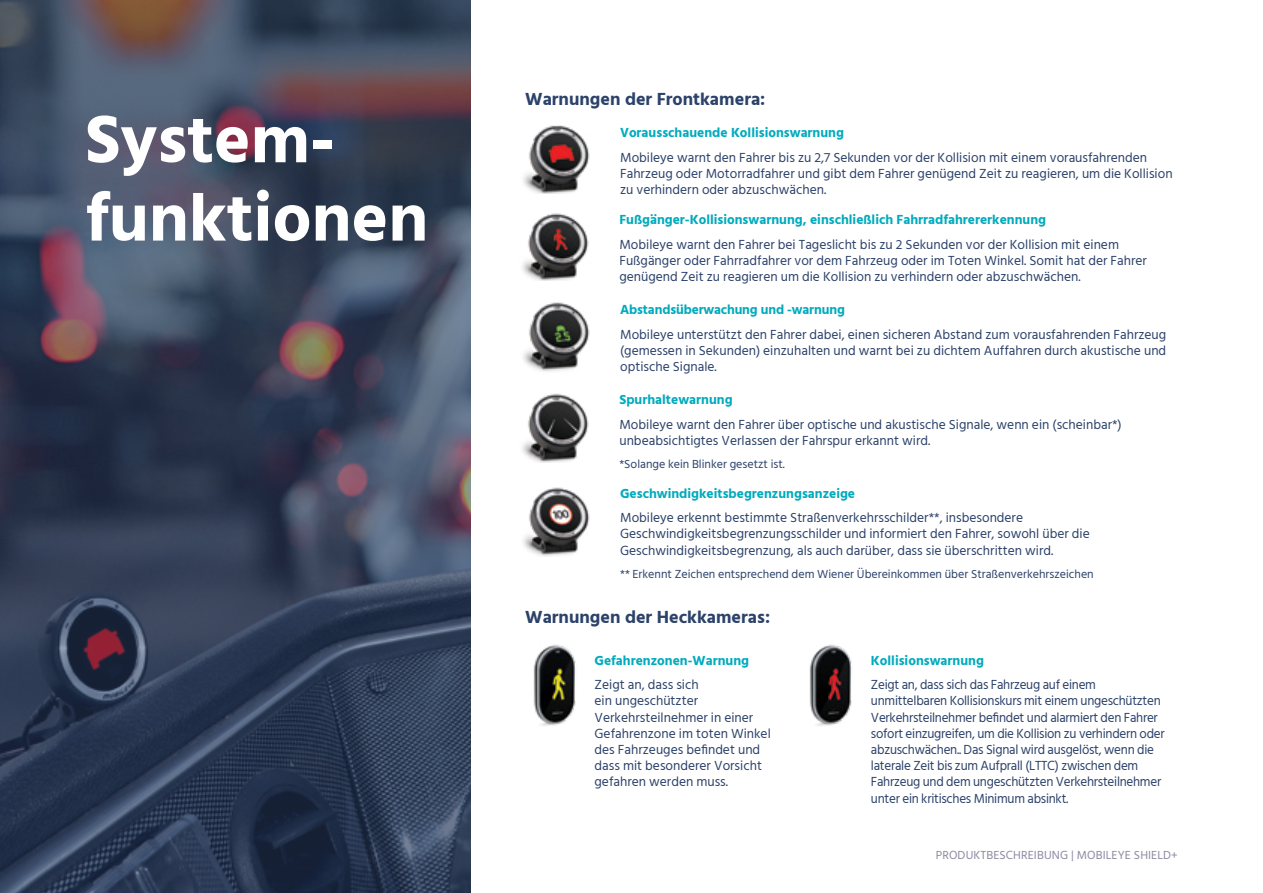
<style>
.page{position:relative;width:1263px;height:893px;background:#fff}
.page>*{position:absolute;margin:0;border:0;box-sizing:border-box;transform-origin:0 0}
.t1{font:700 69px/78.3px "Hind Siliguri";color:#fff}
.t2{font:700 18px "Hind Siliguri";color:#2c426a}
.t3{font:13.5px/16.2px "Hind Siliguri";color:#2c426a}
.t4{font:13.5px/16.2px "Hind Siliguri";letter-spacing:-.02em;color:#2c426a}
.t5{font:700 13.5px "Hind Siliguri";color:#00abbd}
.t6{font:12px "Hind Siliguri";color:#2c426a}
.t7{font:12px "Hind Siliguri";letter-spacing:.01em;color:#8b88a0}
</style>
<div class="page">
<svg style="left:0;top:0;width:471px;height:893px;background:#3b4359"></svg>
<img style="left:523px;top:125px;width:67px;height:69px">
<img style="left:522px;top:213px;width:67px;height:67px">
<img style="left:523px;top:487px;width:67px;height:69px">
<img style="left:533px;top:644px;width:43px;height:82px">
<img style="left:809px;top:644px;width:43px;height:82px">
<img style="left:523px;top:302px;width:67px;height:70px">
<img style="left:522px;top:393px;width:67px;height:70px">
<h1 class="t1" style="left:85px;top:102px;width:345px">System&shy;funktionen</h1>
<h2 class="t2" style="left:525px;top:85px;width:242px">Warnungen der Frontkamera:</h2>
<p class="t5" style="left:620px;top:122px;width:225px">Vorausschauende Kollisionswarnung</p>
<p class="t3" style="left:620px;top:150px;width:554px">Mobileye warnt den Fahrer bis zu 2,7 Sekunden vor der Kollision mit einem vorausfahrenden<br>Fahrzeug oder Motorradfahrer und gibt dem Fahrer genügend Zeit zu reagieren, um die Kollision zu verhindern oder abzuschwächen.</p>
<p class="t5" style="left:619px;top:209px;width:428px">Fußgänger-Kollisionswarnung, einschließlich Fahrradfahrererkennung</p>
<p class="t3" style="left:619px;top:237px;width:529px">Mobileye warnt den Fahrer bei Tageslicht bis zu 2 Sekunden vor der Kollision mit einem<br>Fußgänger oder Fahrradfahrer vor dem Fahrzeug oder im Toten Winkel. Somit hat der Fahrer genügend Zeit zu reagieren um die Kollision zu verhindern oder abzuschwächen.</p>
<p class="t5" style="left:620px;top:299px;width:226px">Abstandsüberwachung und -warnung</p>
<p class="t3" style="left:620px;top:327px;width:548px;text-align:justify">Mobileye unterstützt den Fahrer dabei, einen sicheren Abstand zum vorausfahrenden Fahrzeug (gemessen in Sekunden) einzuhalten und warnt bei zu dichtem Auffahren durch akustische und optische Signale.</p>
<p class="t5" style="left:619px;top:389px;width:115px">Spurhaltewarnung</p>
<p class="t3" style="left:619px;top:417px;width:504px">Mobileye warnt den Fahrer über optische und akustische Signale, wenn ein (scheinbar*) unbeabsichtigtes Verlassen der Fahrspur erkannt wird.</p>
<p class="t6" style="left:619px;top:455px;width:167px">*Solange kein Blinker gesetzt ist.</p>
<p class="t5" style="left:620px;top:482px;width:237px">Geschwindigkeitsbegrenzungsanzeige</p>
<p class="t3" style="left:620px;top:511px;width:471px">Mobileye erkennt bestimmte Straßenverkehrsschilder**, insbesondere<br>Geschwindigkeitsbegrenzungsschilder und informiert den Fahrer, sowohl über die<br>Geschwindigkeitsbegrenzung, als auch darüber, dass sie überschritten wird.</p>
<p class="t6" style="left:620px;top:565px;width:475px">** Erkennt Zeichen entsprechend dem Wiener Übereinkommen über Straßenverkehrszeichen</p>
<h2 class="t2" style="left:525px;top:603px;width:246px">Warnungen der Heckkameras:</h2>
<p class="t5" style="left:595px;top:649px;width:156px">Gefahrenzonen-Warnung</p>
<p class="t3" style="left:595px;top:677px;width:178px">Zeigt an, dass sich<br>ein ungeschützter<br>Verkehrsteilnehmer in einer<br>Gefahrenzone im toten Winkel des Fahrzeuges befindet und dass mit besonderer Vorsicht gefahren werden muss.</p>
<p class="t5" style="left:871px;top:649px;width:114px">Kollisionswarnung</p>
<p class="t4" style="left:871px;top:677px;width:295px">Zeigt an, dass sich das Fahrzeug auf einem unmittelbaren Kollisionskurs mit einem ungeschützten Verkehrsteilnehmer befindet und alarmiert den Fahrer sofort einzugreifen, um die Kollision zu verhindern oder abzuschwächen.. Das Signal wird ausgelöst, wenn die laterale Zeit bis zum Aufprall (LTTC) zwischen dem Fahrzeug und dem ungeschützten Verkehrsteilnehmer unter ein kritisches Minimum absinkt.</p>
<p class="t7" style="left:936px;top:846px;width:244px">PRODUKTBESCHREIBUNG | MOBILEYE SHIELD+</p>
</div>
